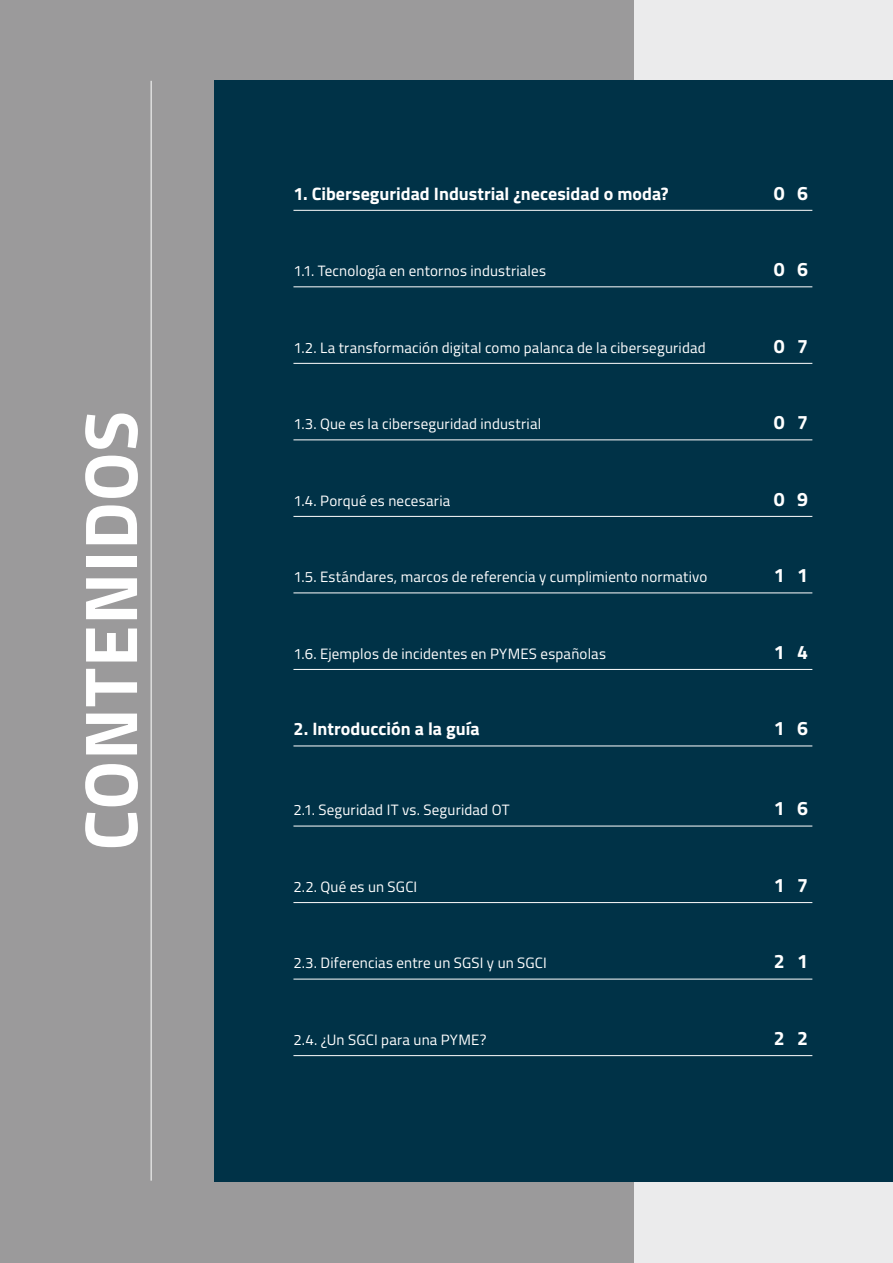
<style>
.page{position:relative;width:893px;height:1263px;background:#fff}
.page>*{position:absolute;margin:0;border:0;box-sizing:border-box;transform-origin:0 0}
.t1{font:700 75px "Titillium";letter-spacing:.01em;color:#fff}
.t2{font:700 19.5px "Titillium";color:#fff}
.t3{font:700 18px "Titillium";color:#fff}
.t4{font:15px "Titillium";letter-spacing:.01em;color:#fff}
</style>
<div class="page">
<div style="left:489px;top:0;width:404px;height:1263px;background:#ebebec"></div>
<div style="left:0;top:0;width:634px;height:1263px;background:#9b9a9b"></div>
<div style="left:215px;top:81px;width:678px;height:1101px;background:#003247"></div>
<hr style="left:293px;top:210px;width:519px;height:1px;background:#fff">
<hr style="left:293px;top:516px;width:519px;height:1px;background:#fff">
<hr style="left:293px;top:826px;width:519px;height:1px;background:#fff">
<hr style="left:293px;top:363px;width:519px;height:1px;background:#fff">
<hr style="left:293px;top:669px;width:519px;height:1px;background:#fff">
<hr style="left:293px;top:979px;width:519px;height:1px;background:#fff">
<hr style="left:293px;top:287px;width:519px;height:1px;background:#fff">
<hr style="left:293px;top:593px;width:519px;height:1px;background:#fff">
<hr style="left:293px;top:902px;width:519px;height:1px;background:#fff">
<hr style="left:293px;top:440px;width:519px;height:1px;background:#fff">
<hr style="left:293px;top:746px;width:519px;height:1px;background:#fff">
<hr style="left:293px;top:1055px;width:519px;height:1px;background:#fff">
<hr style="left:151px;top:81px;width:1px;height:1100px;background:#fff">
<h1 class="t1" style="left:53px;top:851px;width:441px;rotate:-90deg">CONTENIDOS</h1>
<p class="t3" style="left:293px;top:180px;width:377px">1. Ciberseguridad Industrial ¿necesidad o moda?</p>
<h2 class="t2" style="left:774px;top:178px;width:36px">0 6</h2>
<p class="t4" style="left:293px;top:260px;width:254px">1.1. Tecnología en entornos industriales</p>
<h2 class="t2" style="left:774px;top:254px;width:36px">0 6</h2>
<p class="t4" style="left:293px;top:336px;width:414px">1.2. La transformación digital como palanca de la ciberseguridad</p>
<h2 class="t2" style="left:774px;top:331px;width:36px">0 7</h2>
<p class="t4" style="left:293px;top:413px;width:249px">1.3. Que es la ciberseguridad industrial</p>
<h2 class="t2" style="left:774px;top:407px;width:36px">0 7</h2>
<p class="t4" style="left:293px;top:489px;width:158px">1.4. Porqué es necesaria</p>
<h2 class="t2" style="left:774px;top:484px;width:36px">0 9</h2>
<p class="t4" style="left:293px;top:566px;width:416px">1.5. Estándares, marcos de referencia y cumplimiento normativo</p>
<h2 class="t2" style="left:774px;top:560px;width:36px">1 1</h2>
<p class="t4" style="left:293px;top:643px;width:314px">1.6. Ejemplos de incidentes en PYMES españolas</p>
<h2 class="t2" style="left:774px;top:637px;width:36px">1 4</h2>
<p class="t3" style="left:293px;top:715px;width:188px">2. Introducción a la guía</p>
<h2 class="t2" style="left:774px;top:713px;width:36px">1 6</h2>
<p class="t4" style="left:293px;top:799px;width:218px">2.1. Seguridad IT vs. Seguridad OT</p>
<h2 class="t2" style="left:774px;top:794px;width:36px">1 6</h2>
<p class="t4" style="left:293px;top:876px;width:125px">2.2. Qué es un SGCI</p>
<h2 class="t2" style="left:774px;top:870px;width:36px">1 7</h2>
<p class="t4" style="left:293px;top:952px;width:255px">2.3. Diferencias entre un SGSI y un SGCI</p>
<h2 class="t2" style="left:774px;top:947px;width:36px">2 1</h2>
<p class="t4" style="left:293px;top:1029px;width:195px">2.4. ¿Un SGCI para una PYME?</p>
<h2 class="t2" style="left:774px;top:1023px;width:36px">2 2</h2>
</div>
